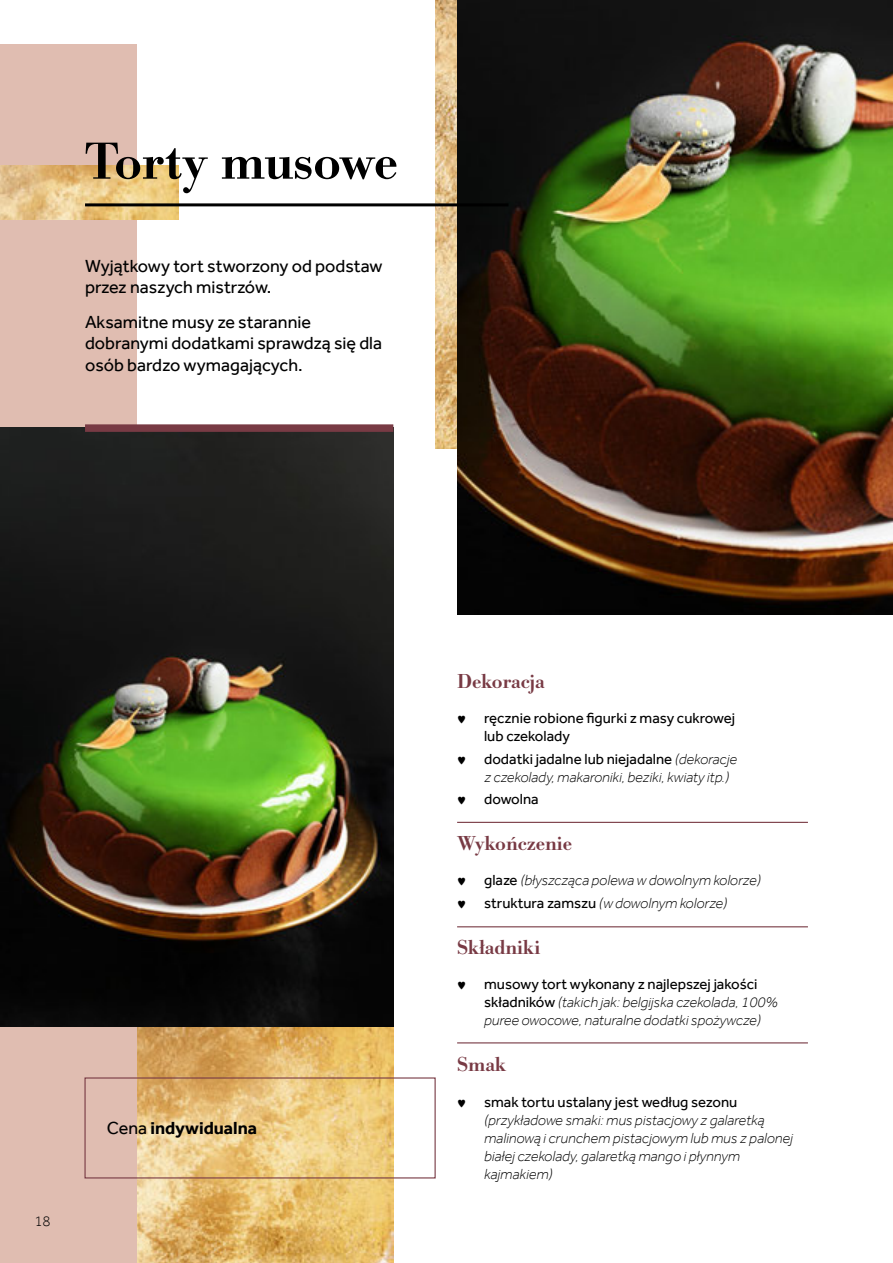
<style>
.page{position:relative;width:893px;height:1263px;background:#fff}
.page>*{position:absolute;margin:0;border:0;box-sizing:border-box;transform-origin:0 0}
.t1{font:500 54px "Bodoni URW";color:#000}
.t2{font:500 21px "Bodoni URW";color:#783a44}
.t3{font:18px/21.6px "Effra";color:#000}
.t4{font:700 18px "Effra";color:#000}
.t5{font:italic 300 15px/18px "Effra";color:#000}
.t6{font:15px/18px "Effra";color:#000}
.t7{font:300 15px "Effra";color:#000}
.s1{font-weight:400}
.s2{font-family:"Adobe Myungjo Std";font-weight:500;font-size:9px}
.s3{font-family:"Adobe Myungjo Std";font-weight:500;font-style:normal;font-size:9px}
.s4{font-weight:400;font-style:normal}
</style>
<div class="page">
<img style="left:436px;top:0;width:21px;height:449px">
<img style="left:136px;top:1026px;width:257px;height:237px">
<div style="left:0;top:44px;width:136px;height:1219px;background:#e0bdb1"></div>
<div style="left:84px;top:1077px;width:352px;height:101px;border:1px solid #783a44"></div>
<img style="left:457px;top:0;width:436px;height:614px">
<img style="left:0;top:427px;width:393px;height:599px">
<div style="left:85px;top:424px;width:308px;height:8px;background:#783a44"></div>
<img style="left:0;top:166px;width:179px;height:53px">
<hr style="left:85px;top:203px;width:423px;height:3px;background:#000">
<hr style="left:457px;top:822px;width:351px;height:1px;background:#783a44">
<hr style="left:457px;top:926px;width:351px;height:1px;background:#783a44">
<hr style="left:457px;top:1042px;width:351px;height:1px;background:#783a44">
<h1 class="t1" style="left:85px;top:129px;width:314px">Torty musowe</h1>
<p class="t3" style="left:85px;top:255px;width:299px">Wyjątkowy tort stworzony od podstaw przez naszych mistrzów.</p>
<p class="t3" style="left:85px;top:311px;width:299px">Aksamitne musy ze starannie dobranymi dodatkami sprawdzą się dla osób bardzo wymagających.</p>
<p class="t7" style="left:34px;top:1212px;width:18px">18</p>
<p class="t4" style="left:107px;top:1117px;width:152px"><span class="s1">Cena</span> indywidualna</p>
<h2 class="t2" style="left:457px;top:669px;width:89px">Dekoracja</h2>
<p class="t6" style="left:484px;top:709px;width:253px;text-indent:-27px"><span class="s2">♥</span> ręcznie robione figurki z masy cukrowej lub czekolady</p>
<p class="t5" style="left:484px;top:749px;width:255px;text-indent:-27px"><span class="s3">♥</span> <span class="s4">dodatki jadalne lub niejadalne</span> (dekoracje z czekolady, makaroniki, beziki, kwiaty itp.)</p>
<p class="t6" style="left:457px;top:790px;width:83px"><span class="s2">♥</span> dowolna</p>
<h2 class="t2" style="left:457px;top:831px;width:116px">Wykończenie</h2>
<p class="t5" style="left:457px;top:869px;width:305px;line-height:22.2px"><span class="s3">♥</span> <span class="s4">glaze</span> (błyszcząca polewa w dowolnym kolorze) <span class="s3">♥</span> <span class="s4">struktura zamszu</span> (w dowolnym kolorze)</p>
<h2 class="t2" style="left:457px;top:935px;width:85px">Składniki</h2>
<p class="t5" style="left:484px;top:975px;width:295px;text-indent:-27px"><span class="s3">♥</span> <span class="s4">musowy tort wykonany z najlepszej jakości składników</span> (takich jak: belgijska czekolada, 100% puree owocowe, naturalne dodatki spożywcze)</p>
<h2 class="t2" style="left:457px;top:1052px;width:51px">Smak</h2>
<p class="t5" style="left:484px;top:1092px;width:310px;text-indent:-27px"><span class="s3">♥</span> <span class="s4">smak tortu ustalany jest według sezonu </span>(przykładowe smaki: mus pistacjowy z galaretką malinową i crunchem pistacjowym lub mus z palonej białej czekolady, galaretką mango i płynnym kajmakiem)</p>
</div>
